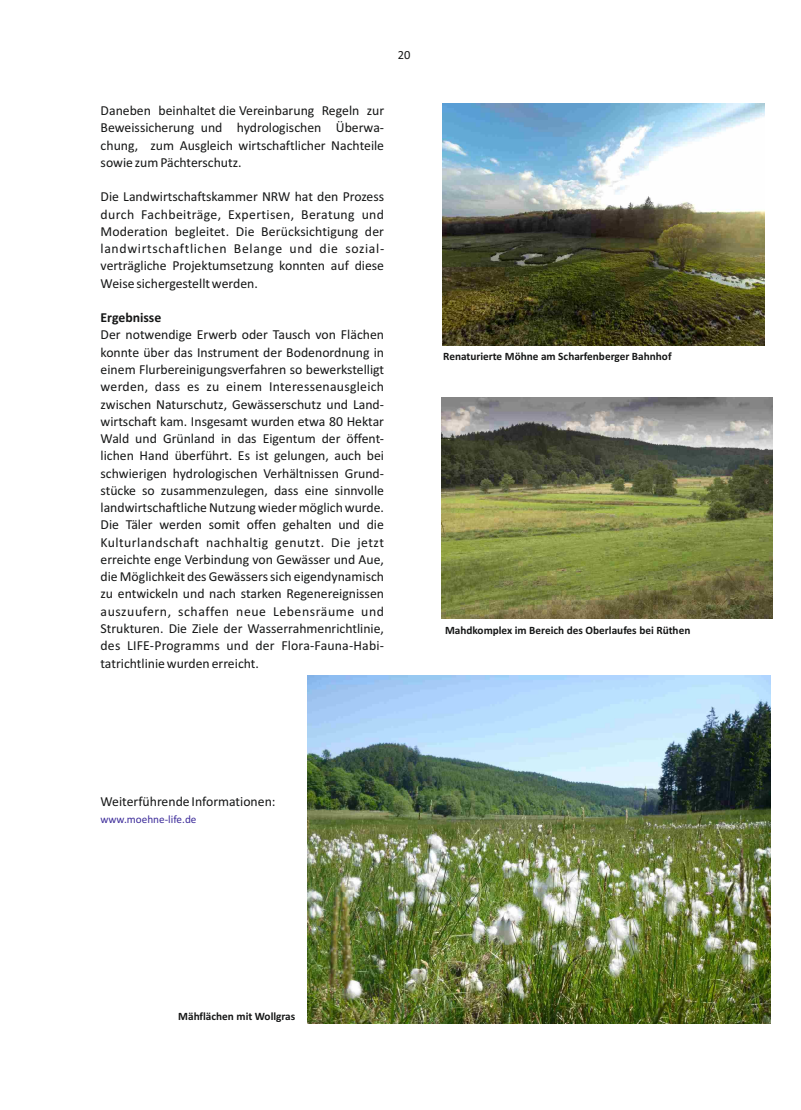
<style>
.page{position:relative;width:801px;height:1110px;background:#fff}
.page>*{position:absolute;margin:0;border:0;box-sizing:border-box;transform-origin:0 0}
.t1{font:13.75px/17.2px "Calibri";color:#151616;text-align:justify}
.t2{font:700 13.75px "Calibri";color:#151616}
.t3{font:12.5px "Calibri";color:#151616}
.t4{font:700 11.25px "Calibri";color:#151616}
.t5{font:11.25px "Calibri";color:#3c2b99}
</style>
<div class="page">
<img style="left:442px;top:104px;width:323px;height:242px">
<img style="left:441px;top:397px;width:331px;height:221px">
<img style="left:307px;top:675px;width:464px;height:347px">
<p class="t3" style="left:398px;top:49px;width:14px">20</p>
<p class="t1" style="left:101px;top:103px;width:285px">Daneben beinhaltet die Vereinbarung Regeln zur Beweissicherung und hydrologischen Überwa&shy;chung, zum Ausgleich wirtschaftlicher Nachteile sowie zum Pächterschutz.</p>
<p class="t1" style="left:101px;top:189px;width:285px">Die Landwirtschaftskammer NRW hat den Prozess durch Fachbeiträge, Expertisen, Beratung und Moderation begleitet. Die Berücksichtigung der landwirtschaftlichen Belange und die sozial&shy;verträgliche Projektumsetzung konnten auf diese Weise sichergestellt werden.</p>
<p class="t2" style="left:101px;top:312px;width:62px">Ergebnisse</p>
<p class="t1" style="left:101px;top:327px;width:285px">Der notwendige Erwerb oder Tausch von Flächen konnte über das Instrument der Bodenordnung in einem Flurbereinigungsverfahren so bewerkstelligt werden, dass es zu einem Interessenausgleich zwischen Naturschutz, Gewässerschutz und Land&shy;wirtschaft kam. Insgesamt wurden etwa 80 Hektar Wald und Grünland in das Eigentum der öffent&shy;lichen Hand überführt. Es ist gelungen, auch bei schwierigen hydrologischen Verhältnissen Grund&shy;stücke so zusammenzulegen, dass eine sinnvolle landwirtschaftliche Nutzung wieder möglich wurde.<br>Die Täler werden somit offen gehalten und die Kulturlandschaft nachhaltig genutzt. Die jetzt erreichte enge Verbindung von Gewässer und Aue, die Möglichkeit des Gewässers sich eigendynamisch zu entwickeln und nach starken Regenereignissen auszuufern, schaffen neue Lebensräume und Strukturen. Die Ziele der Wasserrahmenrichtlinie, des LIFE-Programms und der Flora-Fauna-Habi&shy;tatrichtlinie wurden erreicht.</p>
<p class="t4" style="left:443px;top:352px;width:230px">Renaturierte Möhne am Scharfenberger Bahnhof</p>
<p class="t4" style="left:445px;top:625px;width:247px">Mahdkomplex im Bereich des Oberlaufes bei Rüthen</p>
<p class="t1" style="left:101px;top:793px;width:177px">Weiterführende Informationen:</p>
<p class="t5" style="left:101px;top:814px;width:97px">www.moehne-life.de</p>
<p class="t4" style="left:178px;top:1010px;width:119px">Mähflächen mit Wollgras</p>
</div>
